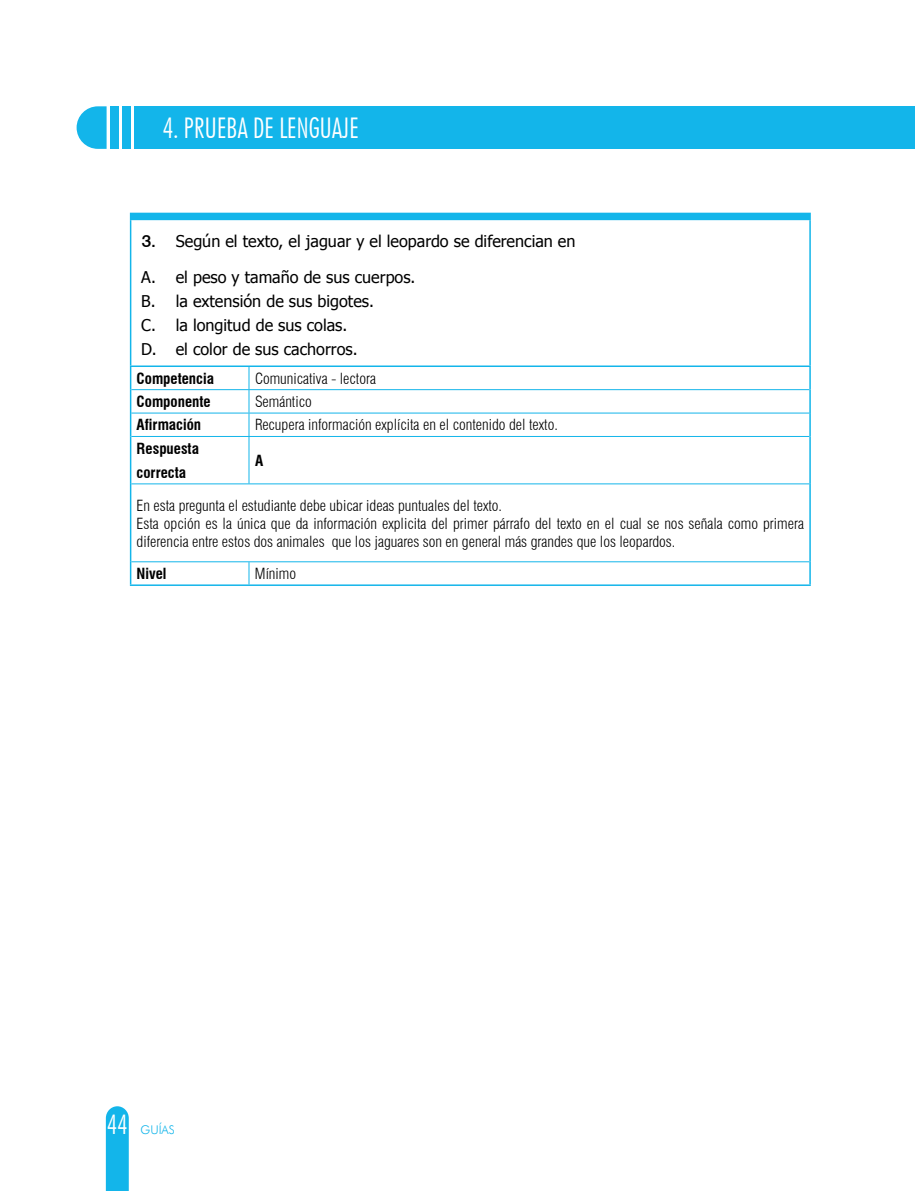
<style>
.page{position:relative;width:915px;height:1191px;background:#fff}
.page>*{position:absolute;margin:0;border:0;box-sizing:border-box;transform-origin:0 0}
.t1{font:300 condensed 28.5px "Futura BT";letter-spacing:-.01em;color:#fff}
.t2{font:300 condensed 27px "Futura BT";color:#fff}
.t3{font:500 17.25px "Swiss 721 BT";color:#000}
.t4{font:16.2px/24.3px "Tahoma";color:#000}
.t5{font:300 condensed 15px/18px "Swiss 721 BT";color:#000}
.t6{font:700 condensed 15px/24px "Swiss 721 BT";color:#000}
.t7{font:13.5px "Tahoma";color:#000}
.t8{font:300 12px "Futura BT";color:#13b5ea}
</style>
<div class="page">
<div style="left:135px;top:106px;width:779px;height:43px;background:#13b5ea"></div>
<div style="left:122px;top:106px;width:9px;height:43px;background:#13b5ea"></div>
<div style="left:110px;top:106px;width:9px;height:43px;background:#13b5ea"></div>
<svg style="left:77px;top:106px;width:29px;height:43px"></svg>
<div style="left:130px;top:213px;width:119px;height:7px;background:#13b5ea"></div>
<div style="left:249px;top:213px;width:561px;height:7px;background:#13b5ea"></div>
<hr style="left:130px;top:220px;width:1px;height:145px;background:#13b5ea">
<hr style="left:809px;top:220px;width:1px;height:145px;background:#13b5ea">
<hr style="left:130px;top:365px;width:119px;height:2px;background:#13b5ea">
<hr style="left:249px;top:365px;width:561px;height:2px;background:#13b5ea">
<svg style="left:130px;top:367px;width:1px;height:69px"></svg>
<svg style="left:809px;top:367px;width:1px;height:69px"></svg>
<hr style="left:130px;top:436px;width:1px;height:48px;background:#13b5ea">
<hr style="left:809px;top:436px;width:1px;height:48px;background:#13b5ea">
<hr style="left:130px;top:484px;width:1px;height:78px;background:#13b5ea">
<hr style="left:809px;top:484px;width:1px;height:78px;background:#13b5ea">
<svg style="left:130px;top:562px;width:1px;height:22px"></svg>
<svg style="left:809px;top:562px;width:1px;height:22px"></svg>
<hr style="left:130px;top:584px;width:119px;height:2px;background:#13b5ea">
<hr style="left:249px;top:584px;width:561px;height:2px;background:#13b5ea">
<hr style="left:131px;top:389px;width:118px;height:1px;background:#13b5ea">
<hr style="left:249px;top:389px;width:560px;height:1px;background:#13b5ea">
<hr style="left:131px;top:413px;width:118px;height:1px;background:#13b5ea">
<hr style="left:249px;top:413px;width:560px;height:1px;background:#13b5ea">
<svg style="left:248px;top:367px;width:1px;height:69px"></svg>
<hr style="left:131px;top:436px;width:118px;height:1px;background:#13b5ea">
<hr style="left:249px;top:436px;width:560px;height:1px;background:#13b5ea">
<hr style="left:248px;top:437px;width:1px;height:46px;background:#13b5ea">
<hr style="left:131px;top:483px;width:118px;height:1px;background:#13b5ea">
<hr style="left:249px;top:483px;width:560px;height:1px;background:#13b5ea">
<hr style="left:131px;top:561px;width:118px;height:1px;background:#13b5ea">
<hr style="left:249px;top:561px;width:560px;height:1px;background:#13b5ea">
<svg style="left:248px;top:562px;width:1px;height:22px"></svg>
<svg style="left:106px;top:1106px;width:23px;height:85px"></svg>
<h1 class="t1" style="left:162px;top:111px;width:198px">4. PRUEBA DE LENGUAJE</h1>
<p class="t4" style="left:141px;top:222px;width:435px;line-height:35.5px;text-indent:34px">Según el texto, el jaguar y el leopardo se diferencian en<br>A. el peso y tamaño de sus cuerpos.</p>
<p class="t4" style="left:141px;top:288px;width:234px">B. la extensión de sus bigotes.<br>C. la longitud de sus colas.<br>D. el color de sus cachorros.</p>
<p class="t7" style="left:158px;top:391px;width:17px">LD</p>
<p class="t3" style="left:142px;top:230px;width:16px">3.</p>
<p class="t6" style="left:137px;top:366px;width:79px">Competencia</p>
<p class="t5" style="left:255px;top:369px;width:122px">Comunicativa - lectora</p>
<p class="t6" style="left:137px;top:389px;width:76px">Componente</p>
<p class="t5" style="left:255px;top:392px;width:58px">Semántico</p>
<p class="t6" style="left:137px;top:413px;width:66px">Afirmación</p>
<p class="t5" style="left:255px;top:416px;width:304px">Recupera información explícita en el contenido del texto.</p>
<p class="t6" style="left:137px;top:436px;width:64px">Respuesta correcta</p>
<p class="t6" style="left:255px;top:448px;width:10px">A</p>
<p class="t5" style="left:136px;top:496px;width:668px">En esta pregunta el estudiante debe ubicar ideas puntuales del texto.<br>Esta opción es la única que da información explicita del primer párrafo del texto en el cual se nos señala como primera diferencia entre estos dos animales que los jaguares son en general más grandes que los leopardos.</p>
<p class="t6" style="left:136px;top:562px;width:31px">Nivel</p>
<p class="t5" style="left:255px;top:565px;width:43px">Mínimo</p>
<h2 class="t2" style="left:107px;top:1108px;width:23px">44</h2>
<p class="t8" style="left:140px;top:1122px;width:36px">GUÍAS</p>
</div>
